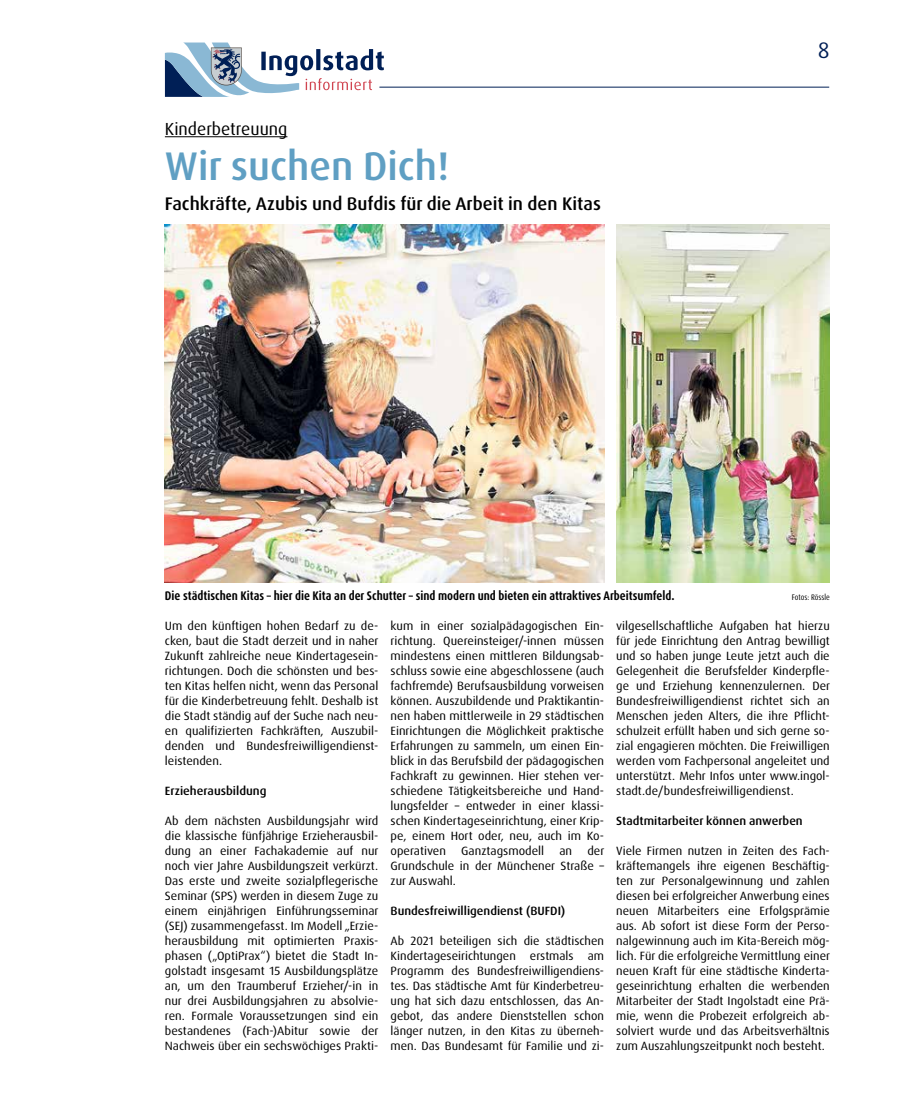
<style>
.page{position:relative;width:906px;height:1102px;background:#fff}
.page>*{position:absolute;margin:0;border:0;box-sizing:border-box;transform-origin:0 0}
.t1{font:500 40px "Dax Pro";color:#5f9fc3}
.t2{font:22.5px "Dax Pro";color:#001f56}
.t3{font:500 18.25px "Dax Pro";color:#000}
.t4{font:17.5px "Dax Pro";color:#000}
.t5{font:700 condensed 12.5px "Dax Pro";color:#000}
.t6{font:12px/15px "Dax Pro";color:#000;text-align:justify}
.t7{font:500 12px "Dax Pro";color:#000}
.t8{font:condensed 8.12px "Dax Pro";color:#000}
</style>
<div class="page">
<hr style="left:379px;top:87px;width:450px;height:1px;background:#001f56">
<svg style="left:165px;top:43px;width:219px;height:54px"></svg>
<hr style="left:165px;top:136px;width:122px;height:1px;background:#000">
<img style="left:616px;top:224px;width:213px;height:358px">
<img style="left:165px;top:224px;width:439px;height:358px">
<h3 class="t4" style="left:165px;top:118px;width:124px">Kinderbetreuung</h3>
<h1 class="t1" style="left:165px;top:140px;width:286px">Wir suchen Dich!</h1>
<h3 class="t3" style="left:165px;top:192px;width:437px">Fachkräfte, Azubis und Bufdis für die Arbeit in den Kitas</h3>
<h2 class="t2" style="left:817px;top:36px;width:13px">8</h2>
<p class="t5" style="left:165px;top:588px;width:511px">Die städtischen Kitas – hier die Kita an der Schutter – sind modern und bieten ein attraktives Arbeitsumfeld.</p>
<p class="t8" style="left:791px;top:592px;width:39px">Fotos: Rössle</p>
<p class="t6" style="left:165px;top:618px;width:215px">Um den künftigen hohen Bedarf zu de&shy;cken, baut die Stadt derzeit und in naher Zukunft zahlreiche neue Kindertagesein&shy;richtungen. Doch die schönsten und bes&shy;ten Kitas helfen nicht, wenn das Personal für die Kinderbetreuung fehlt. Deshalb ist die Stadt ständig auf der Suche nach neu&shy;en qualifizierten Fachkräften, Auszubil&shy;denden und Bundesfreiwilligendienst&shy;leistenden.</p>
<p class="t7" style="left:165px;top:783px;width:103px">Erzieherausbildung</p>
<p class="t6" style="left:165px;top:813px;width:215px">Ab dem nächsten Ausbildungsjahr wird die klassische fünfjährige Erzieherausbil&shy;dung an einer Fachakademie auf nur noch vier Jahre Ausbildungszeit verkürzt.<br>Das erste und zweite sozialpflegerische Seminar (SPS) werden in diesem Zuge zu einem einjährigen Einführungsseminar (SEJ) zusammengefasst. Im Modell „Erzie&shy;herausbildung mit optimierten Praxis&shy;phasen („OptiPrax“) bietet die Stadt In&shy;golstadt insgesamt 15 Ausbildungsplätze an, um den Traumberuf Erzieher/-in in nur drei Ausbildungsjahren zu absolvie&shy;ren. Formale Voraussetzungen sind ein bestandenes (Fach-)Abitur sowie der Nachweis über ein sechswöchiges Prakti-</p>
<p class="t6" style="left:390px;top:618px;width:215px">kum in einer sozialpädagogischen Ein&shy;richtung. Quereinsteiger/-innen müssen mindestens einen mittleren Bildungsab&shy;schluss sowie eine abgeschlossene (auch fachfremde) Berufsausbildung vorweisen können. Auszubildende und Praktikantin&shy;nen haben mittlerweile in 29 städtischen Einrichtungen die Möglichkeit praktische Erfahrungen zu sammeln, um einen Ein&shy;blick in das Berufsbild der pädagogischen Fachkraft zu gewinnen. Hier stehen ver&shy;schiedene Tätigkeitsbereiche und Hand&shy;lungsfelder – entweder in einer klassi&shy;schen Kindertageseinrichtung, einer Krip&shy;pe, einem Hort oder, neu, auch im Ko&shy;operativen</p>
<p class="t6" style="left:390px;top:843px;width:215px;text-indent:197px">der Grundschule in der Münchener Straße – zur Auswahl.</p>
<p class="t7" style="left:390px;top:903px;width:176px">Bundesfreiwilligendienst (BUFDI)</p>
<p class="t6" style="left:390px;top:933px;width:215px">Ab 2021 beteiligen sich die städtischen Kindertageseirichtungen erstmals am Programm des Bundesfreiwilligendiens&shy;tes. Das städtische Amt für Kinderbetreu&shy;ung hat sich dazu entschlossen, das An&shy;gebot, das andere Dienststellen schon länger nutzen, in den Kitas zu überneh&shy;men. Das Bundesamt für Familie und zi-</p>
<p class="t6" style="left:461px;top:843px;width:85px">Ganztagsmodell</p>
<p class="t6" style="left:559px;top:843px;width:14px">an</p>
<p class="t6" style="left:616px;top:618px;width:215px">vilgesellschaftliche Aufgaben hat hierzu für jede Einrichtung den Antrag bewilligt und so haben junge Leute jetzt auch die Gelegenheit die Berufsfelder Kinderpfle&shy;ge und Erziehung kennenzulernen. Der Bundesfreiwilligendienst richtet sich an Menschen jeden Alters, die ihre Pflicht&shy;schulzeit erfüllt haben und sich gerne so&shy;zial engagieren möchten. Die Freiwilligen werden vom Fachpersonal angeleitet und unterstützt. Mehr Infos unter www.ingol&shy;stadt.de/bundesfreiwilligendienst.</p>
<p class="t7" style="left:616px;top:813px;width:188px">Stadtmitarbeiter können anwerben</p>
<p class="t6" style="left:616px;top:843px;width:215px">Viele Firmen nutzen in Zeiten des Fach&shy;kräftemangels ihre eigenen Beschäftig&shy;ten zur Personalgewinnung und zahlen diesen bei erfolgreicher Anwerbung eines neuen Mitarbeiters eine Erfolgsprämie aus. Ab sofort ist diese Form der Perso&shy;nalgewinnung auch im Kita-Bereich mög&shy;lich. Für die erfolgreiche Vermittlung einer neuen Kraft für eine städtische Kinderta&shy;geseinrichtung erhalten die werbenden Mitarbeiter der Stadt Ingolstadt eine Prä&shy;mie, wenn die Probezeit erfolgreich ab&shy;solviert wurde und das Arbeitsverhältnis zum Auszahlungszeitpunkt noch besteht.</p>
</div>
